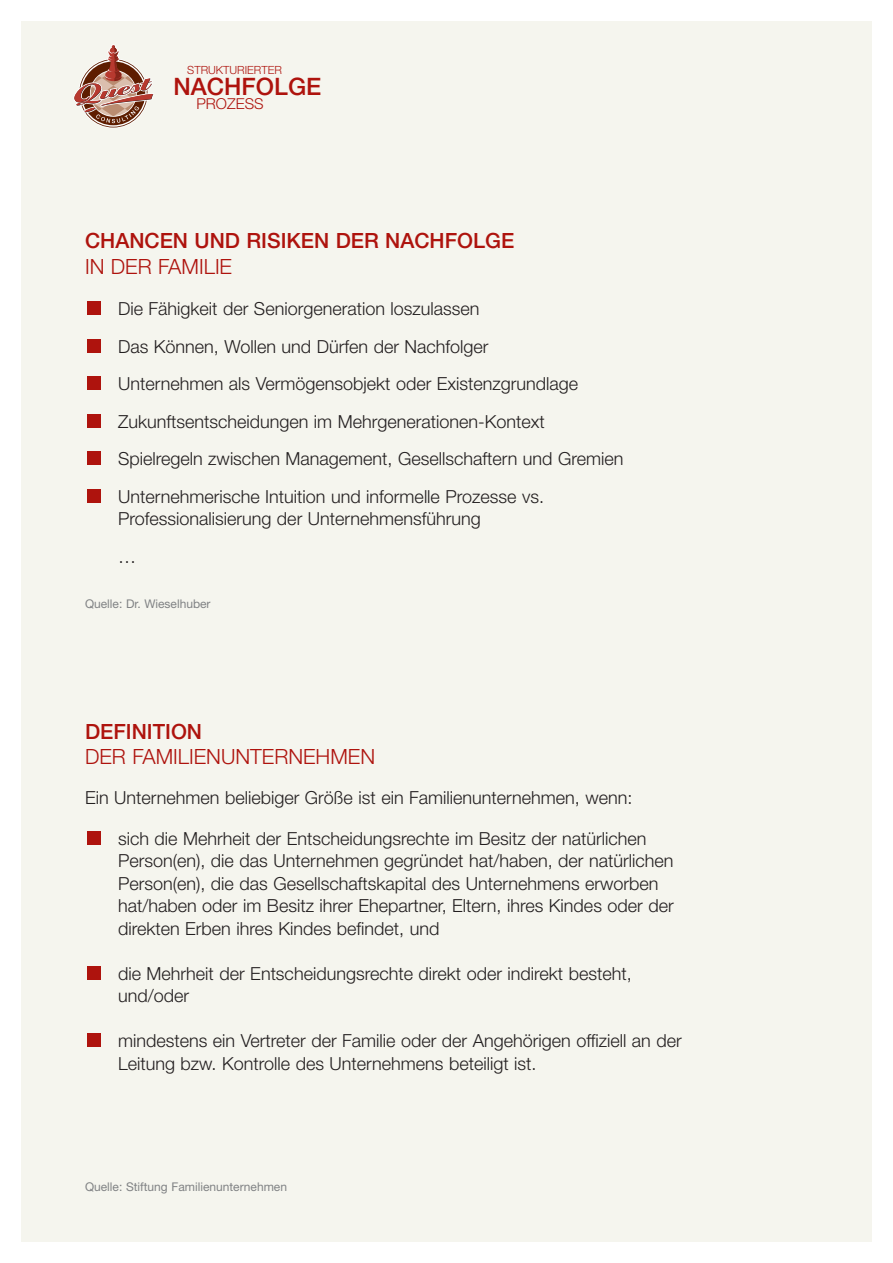
<style>
.page{position:relative;width:893px;height:1263px;background:#fff}
.page>*{position:absolute;margin:0;border:0;box-sizing:border-box;transform-origin:0 0}
.t1{font:500 24px "Helvetica Neue";color:#ae130d}
.t2{font:500 21px "Helvetica Neue";color:#ae130d}
.t3{font:300 21px "Helvetica Neue";color:#ae130d}
.t4{font:300 18px/37.5px "Helvetica Neue";color:#231f20}
.t5{font:300 15px "Helvetica Neue";color:#ae130d}
.t6{font:12px "Helvetica Neue";color:#808284}
.t7{font:300 11.25px "Helvetica Neue";color:#ae130d}
</style>
<div class="page">
<div style="left:21px;top:21px;width:851px;height:1221px;background:#f5f5ee"></div>
<svg style="left:74px;top:44px;width:80px;height:84px"></svg>
<div style="left:87px;top:301px;width:13px;height:14px;background:#ae130d"></div>
<div style="left:87px;top:832px;width:13px;height:13px;background:#ae130d"></div>
<div style="left:87px;top:966px;width:13px;height:14px;background:#ae130d"></div>
<div style="left:87px;top:1034px;width:13px;height:13px;background:#ae130d"></div>
<div style="left:87px;top:339px;width:13px;height:13px;background:#ae130d"></div>
<div style="left:87px;top:377px;width:13px;height:13px;background:#ae130d"></div>
<div style="left:87px;top:414px;width:13px;height:13px;background:#ae130d"></div>
<div style="left:87px;top:451px;width:13px;height:14px;background:#ae130d"></div>
<div style="left:87px;top:489px;width:13px;height:13px;background:#ae130d"></div>
<p class="t7" style="left:187px;top:66px;width:96px">STRUKTURIERTER</p>
<h1 class="t1" style="left:173px;top:78px;width:149px">NACHFOLGE</h1>
<p class="t5" style="left:196px;top:99px;width:69px">PROZESS</p>
<p class="t2" style="left:85px;top:233px;width:431px">CHANCEN UND RISIKEN DER NACHFOLGE</p>
<p class="t3" style="left:85px;top:259px;width:149px">IN DER FAMILIE</p>
<p class="t4" style="left:118px;top:292px;width:507px">Die Fähigkeit der Seniorgeneration loszulassen<br>Das Können, Wollen und Dürfen der Nachfolger<br>Unternehmen als Vermögensobjekt oder Existenzgrundlage Zukunftsentscheidungen im Mehrgenerationen-Kontext Spielregeln zwischen Management, Gesellschaftern und Gremien Unternehmerische Intuition und informelle Prozesse vs.</p>
<p class="t4" style="left:118px;top:502px;width:364px">Professionalisierung der Unternehmensführung …</p>
<p class="t6" style="left:85px;top:600px;width:127px">Quelle: Dr. Wieselhuber</p>
<p class="t2" style="left:85px;top:724px;width:119px">DEFINITION</p>
<p class="t3" style="left:85px;top:749px;width:292px">DER FAMILIENUNTERNEHMEN</p>
<p class="t4" style="left:85px;top:780px;width:549px">Ein Unternehmen beliebiger Größe ist ein Familienunternehmen, wenn:</p>
<p class="t4" style="left:118px;top:829px;width:557px;line-height:22.5px">sich die Mehrheit der Entscheidungsrechte im Besitz der natürlichen Person(en), die das Unternehmen gegründet hat/haben, der natürlichen Person(en), die das Gesellschaftskapital des Unternehmens erworben hat/haben oder im Besitz ihrer Ehepartner, Eltern, ihres Kindes oder der direkten Erben ihres Kindes befindet, und</p>
<p class="t4" style="left:118px;top:964px;width:515px;line-height:22.5px">die Mehrheit der Entscheidungsrechte direkt oder indirekt besteht, und/oder</p>
<p class="t4" style="left:118px;top:1031px;width:565px;line-height:22.5px">mindestens ein Vertreter der Familie oder der Angehörigen offiziell an der<br>Leitung bzw. Kontrolle des Unternehmens beteiligt ist.</p>
<p class="t6" style="left:85px;top:1182px;width:204px">Quelle: Stiftung Familienunternehmen</p>
</div>
